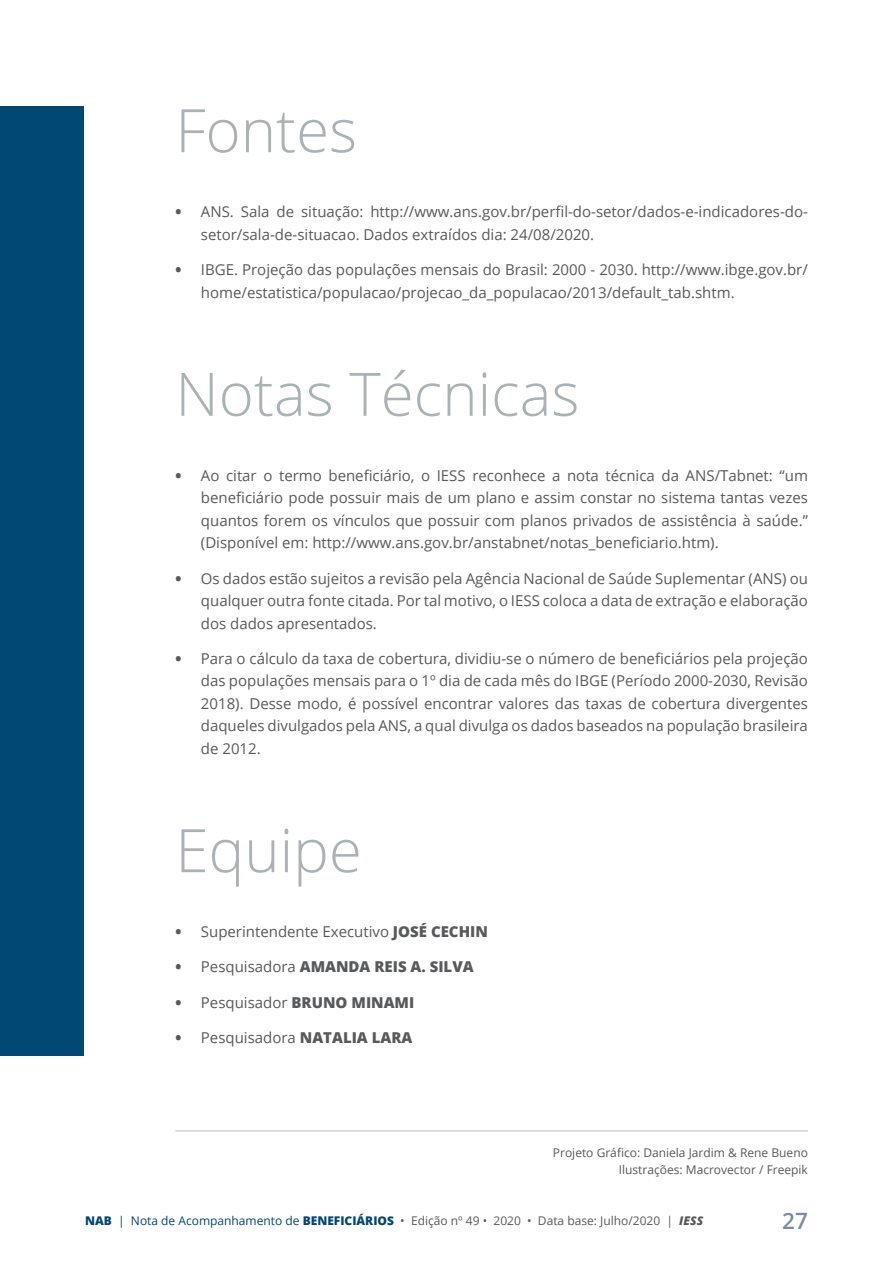
<style>
.page{position:relative;width:893px;height:1263px;background:#fff}
.page>*{position:absolute;margin:0;border:0;box-sizing:border-box;transform-origin:0 0}
.t1{font:300 60px "Open Sans";color:#abb2b5}
.t2{font:600 22.5px "Open Sans";color:#7d8aa8}
.t3{font:15px/22.5px "Open Sans";color:#58595b;text-align:justify}
.t4{font:800 15px "Open Sans";color:#58595b}
.t5{font:12px/16.5px "Open Sans";color:#58595b;text-align:right}
.s1{font-weight:800}
.s2{font-weight:400}
.s3{font-weight:800;color:#024874}
.s4{color:#024874}
.s5{font-weight:800;font-style:italic}
</style>
<div class="page">
<hr style="left:175px;top:1130px;width:633px;height:2px;background:#d1d3d4">
<div style="left:0;top:106px;width:84px;height:949px;background:#024874"></div>
<h1 class="t1" style="left:175px;top:89px;width:183px">Fontes</h1>
<p class="t3" style="left:201px;top:200px;width:609px;text-indent:-26px"><span class="s1">•</span> ANS. Sala de situação: http://www.ans.gov.br/perfil-do-setor/dados-e-indicadores-do&shy;setor/sala-de-situacao. Dados extraídos dia: 24/08/2020.</p>
<p class="t3" style="left:201px;top:258px;width:608px;text-indent:-26px"><span class="s1">•</span> IBGE. Projeção das populações mensais do Brasil: 2000 - 2030. http://www.ibge.gov.br/ home/estatistica/populacao/projecao_da_populacao/2013/default_tab.shtm.</p>
<h1 class="t1" style="left:175px;top:353px;width:405px">Notas Técnicas</h1>
<p class="t3" style="left:201px;top:464px;width:608px;text-indent:-26px"><span class="s1">•</span> Ao citar o termo beneficiário, o IESS reconhece a nota técnica da ANS/Tabnet: “um beneficiário pode possuir mais de um plano e assim constar no sistema tantas vezes quantos forem os vínculos que possuir com planos privados de assistência à saúde.” (Disponível em: http://www.ans.gov.br/anstabnet/notas_beneficiario.htm).</p>
<p class="t3" style="left:201px;top:566px;width:608px;text-indent:-26px"><span class="s1">•</span> Os dados estão sujeitos a revisão pela Agência Nacional de Saúde Suplementar (ANS) ou qualquer outra fonte citada. Por tal motivo, o IESS coloca a data de extração e elaboração dos dados apresentados.</p>
<p class="t3" style="left:201px;top:647px;width:608px;text-indent:-26px"><span class="s1">•</span> Para o cálculo da taxa de cobertura, dividiu-se o número de beneficiários pela projeção das populações mensais para o 1º dia de cada mês do IBGE (Período 2000-2030, Revisão 2018). Desse modo, é possível encontrar valores das taxas de cobertura divergentes daqueles divulgados pela ANS, a qual divulga os dados baseados na população brasileira de 2012.</p>
<h1 class="t1" style="left:175px;top:809px;width:188px">Equipe</h1>
<p class="t3" style="left:175px;top:920px;width:314px"><span class="s1">•</span> Superintendente Executivo <span class="s1">JOSÉ CECHIN</span></p>
<p class="t4" style="left:175px;top:955px;width:300px">• <span class="s2">Pesquisadora</span> AMANDA REIS A. SILVA</p>
<p class="t4" style="left:175px;top:991px;width:240px">• <span class="s2">Pesquisador</span> BRUNO MINAMI</p>
<p class="t4" style="left:175px;top:1026px;width:238px">• <span class="s2">Pesquisadora</span> NATALIA LARA</p>
<p class="t5" style="left:553px;top:1144px;width:256px">Projeto Gráfico: Daniela Jardim &amp; Rene Bueno<br>Ilustrações: Macrovector / Freepik</p>
<p class="t5" style="left:85px;top:1212px;width:620px"><span class="s3">NAB</span> <span class="s4">| Nota de Acompanhamento de</span> <span class="s3">BENEFICIÁRIOS</span> • Edição nº 49 • 2020 • Data base: Julho/2020 | <span class="s5">IESS</span></p>
<h2 class="t2" style="left:782px;top:1205px;width:27px">27</h2>
</div>
